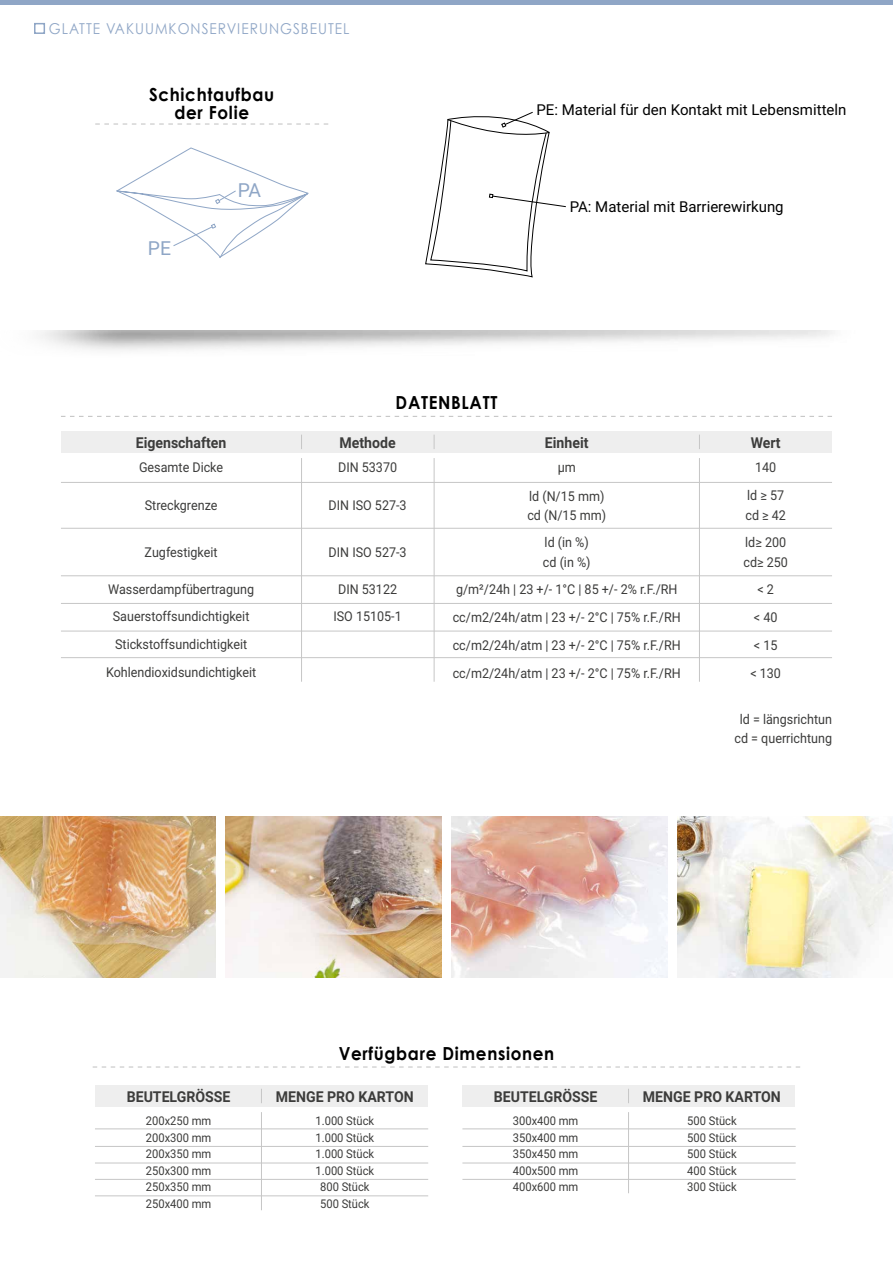
<style>
.page{position:relative;width:893px;height:1263px;background:#fff}
.page>*{position:absolute;margin:0;border:0;box-sizing:border-box;transform-origin:0 0}
.t1{font:19.35px "Roboto";color:#8fa6c6}
.t2{font:700 18px/18px "Century Gothic";letter-spacing:.04em;color:#000;text-align:center;scale:.93 1}
.t3{font:700 15px "Roboto";color:#3c3c3b;scale:.94 1}
.t4{font:15px "Roboto";color:#000}
.t5{font:15px "Century Gothic";letter-spacing:.075em;color:#8fa6c6;scale:.91 1}
.t6{font:13.5px/27.8px "Roboto";color:#3c3c3b;text-align:center;scale:.93 1}
.t7{font:12px/16.5px "Roboto";color:#3c3c3b;text-align:justify;scale:.93 1}
</style>
<div class="page">
<div style="left:61px;top:431px;width:771px;height:22px;background:#eee"></div>
<div style="left:95px;top:1085px;width:333px;height:22px;background:#eee"></div>
<div style="left:462px;top:1085px;width:333px;height:22px;background:#eee"></div>
<svg style="left:61px;top:416px;width:771px;height:1px"></svg>
<svg style="left:93px;top:1066px;width:707px;height:1px"></svg>
<svg style="left:95px;top:123px;width:233px;height:2px"></svg>
<hr style="left:61px;top:482px;width:771px;height:1px;background:#c6c6c6">
<hr style="left:301px;top:458px;width:1px;height:224px;background:#c6c6c6">
<hr style="left:261px;top:1112px;width:1px;height:98px;background:#c6c6c6">
<hr style="left:628px;top:1112px;width:1px;height:81px;background:#c6c6c6">
<svg style="left:301px;top:435px;width:1px;height:14px"></svg>
<svg style="left:261px;top:1089px;width:1px;height:14px"></svg>
<svg style="left:628px;top:1089px;width:1px;height:14px"></svg>
<hr style="left:434px;top:458px;width:1px;height:224px;background:#c6c6c6">
<svg style="left:434px;top:435px;width:1px;height:14px"></svg>
<hr style="left:699px;top:458px;width:1px;height:224px;background:#c6c6c6">
<svg style="left:699px;top:435px;width:1px;height:14px"></svg>
<hr style="left:61px;top:528px;width:771px;height:1px;background:#c6c6c6">
<hr style="left:61px;top:575px;width:771px;height:1px;background:#c6c6c6">
<hr style="left:61px;top:603px;width:771px;height:1px;background:#c6c6c6">
<hr style="left:61px;top:631px;width:771px;height:1px;background:#c6c6c6">
<hr style="left:61px;top:657px;width:771px;height:1px;background:#c6c6c6">
<div style="left:0;top:0;width:893px;height:5px;background:#8fa6c6"></div>
<div style="left:34px;top:23px;width:11px;height:11px;border:2px solid #8fa6c6"></div>
<svg style="left:425px;top:111px;width:141px;height:166px"></svg>
<svg style="left:116px;top:148px;width:193px;height:110px"></svg>
<img style="left:0;top:816px;width:216px;height:162px">
<img style="left:451px;top:816px;width:216px;height:162px">
<img style="left:226px;top:816px;width:216px;height:162px">
<img style="left:677px;top:816px;width:216px;height:162px">
<hr style="left:95px;top:1128px;width:333px;height:1px;background:#c6c6c6">
<hr style="left:462px;top:1128px;width:334px;height:1px;background:#c6c6c6">
<hr style="left:95px;top:1179px;width:333px;height:1px;background:#c6c6c6">
<hr style="left:462px;top:1179px;width:334px;height:1px;background:#c6c6c6">
<hr style="left:95px;top:1146px;width:333px;height:1px;background:#c6c6c6">
<hr style="left:462px;top:1146px;width:334px;height:1px;background:#c6c6c6">
<hr style="left:95px;top:1195px;width:333px;height:1px;background:#c6c6c6">
<hr style="left:95px;top:1162px;width:333px;height:1px;background:#c6c6c6">
<hr style="left:462px;top:1162px;width:334px;height:1px;background:#c6c6c6">
<p class="t5" style="left:49px;top:19px;width:332px">GLATTE VAKUUMKONSERVIERUNGSBEUTEL</p>
<h2 class="t2" style="left:149px;top:85px;width:136px">Schichtaufbau der Folie</h2>
<h1 class="t1" style="left:148px;top:234px;width:25px">PE</h1>
<h1 class="t1" style="left:238px;top:176px;width:25px">PA</h1>
<p class="t4" style="left:536px;top:99px;width:311px">PE: Material für den Kontakt mit Lebensmitteln</p>
<p class="t4" style="left:570px;top:196px;width:215px">PA: Material mit Barrierewirkung</p>
<h2 class="t2" style="left:396px;top:393px;width:111px">DATENBLATT</h2>
<p class="t3" style="left:136px;top:432px;width:98px">Eigenschaften</p>
<p class="t6" style="left:139px;top:453px;width:92px">Gesamte Dicke</p>
<p class="t6" style="left:145px;top:491px;width:80px">Streckgrenze</p>
<p class="t6" style="left:145px;top:537px;width:80px">Zugfestigkeit</p>
<p class="t6" style="left:106px;top:574px;width:163px">Wasserdampfübertragung<br>Sauerstoffsundichtigkeit<br>Stickstoffsundichtigkeit<br>Kohlendioxidsundichtigkeit</p>
<p class="t3" style="left:340px;top:432px;width:61px">Methode</p>
<p class="t6" style="left:338px;top:453px;width:65px">DIN 53370</p>
<p class="t6" style="left:329px;top:491px;width:85px">DIN ISO 527-3</p>
<p class="t6" style="left:329px;top:537px;width:85px">DIN ISO 527-3</p>
<p class="t6" style="left:333px;top:574px;width:75px">DIN 53122<br>ISO 15105-1</p>
<p class="t3" style="left:545px;top:432px;width:48px">Einheit</p>
<p class="t6" style="left:529px;top:453px;width:82px;line-height:28.3px">μm<br>ld (N/15 mm)</p>
<p class="t6" style="left:527px;top:501px;width:86px;line-height:27.3px">cd (N/15 mm) ld (in %)</p>
<p class="t6" style="left:453px;top:548px;width:247px">cd (in %)<br>g/m²/24h | 23 +/- 1°C | 85 +/- 2% r.F./RH cc/m2/24h/atm | 23 +/- 2°C | 75% r.F./RH cc/m2/24h/atm | 23 +/- 2°C | 75% r.F./RH cc/m2/24h/atm | 23 +/- 2°C | 75% r.F./RH</p>
<p class="t3" style="left:751px;top:432px;width:33px">Wert</p>
<p class="t6" style="left:747px;top:453px;width:41px;line-height:28.2px">140<br>ld ≥ 57</p>
<p class="t6" style="left:745px;top:501px;width:46px;line-height:27.3px;text-align:left">cd ≥ 42 ld≥ 200</p>
<p class="t6" style="left:743px;top:548px;width:49px">cd≥ 250 &lt; 2<br>&lt; 40<br>&lt; 15<br>&lt; 130</p>
<p class="t6" style="left:734px;top:709px;width:106px;line-height:19.5px">ld = längsrichtun cd = querrichtung</p>
<h2 class="t2" style="left:339px;top:1044px;width:233px">Verfügbare Dimensionen</h2>
<p class="t3" style="left:127px;top:1086px;width:112px">BEUTELGRÖSSE</p>
<p class="t3" style="left:494px;top:1086px;width:112px">BEUTELGRÖSSE</p>
<p class="t3" style="left:276px;top:1086px;width:148px">MENGE PRO KARTON</p>
<p class="t3" style="left:643px;top:1086px;width:148px">MENGE PRO KARTON</p>
<p class="t7" style="left:315px;top:1112px;width:65px;text-align:center">1.000 Stück<br>1.000 Stück<br>1.000 Stück<br>1.000 Stück<br>800 Stück<br>500 Stück</p>
<p class="t7" style="left:687px;top:1112px;width:55px">500 Stück 500 Stück 500 Stück 400 Stück 300 Stück</p>
<p class="t7" style="left:146px;top:1112px;width:72px">200x250 mm 200x300 mm 200x350 mm 250x300 mm 250x350 mm 250x400 mm</p>
<p class="t7" style="left:513px;top:1112px;width:72px">300x400 mm 350x400 mm 350x450 mm 400x500 mm 400x600 mm</p>
</div>
